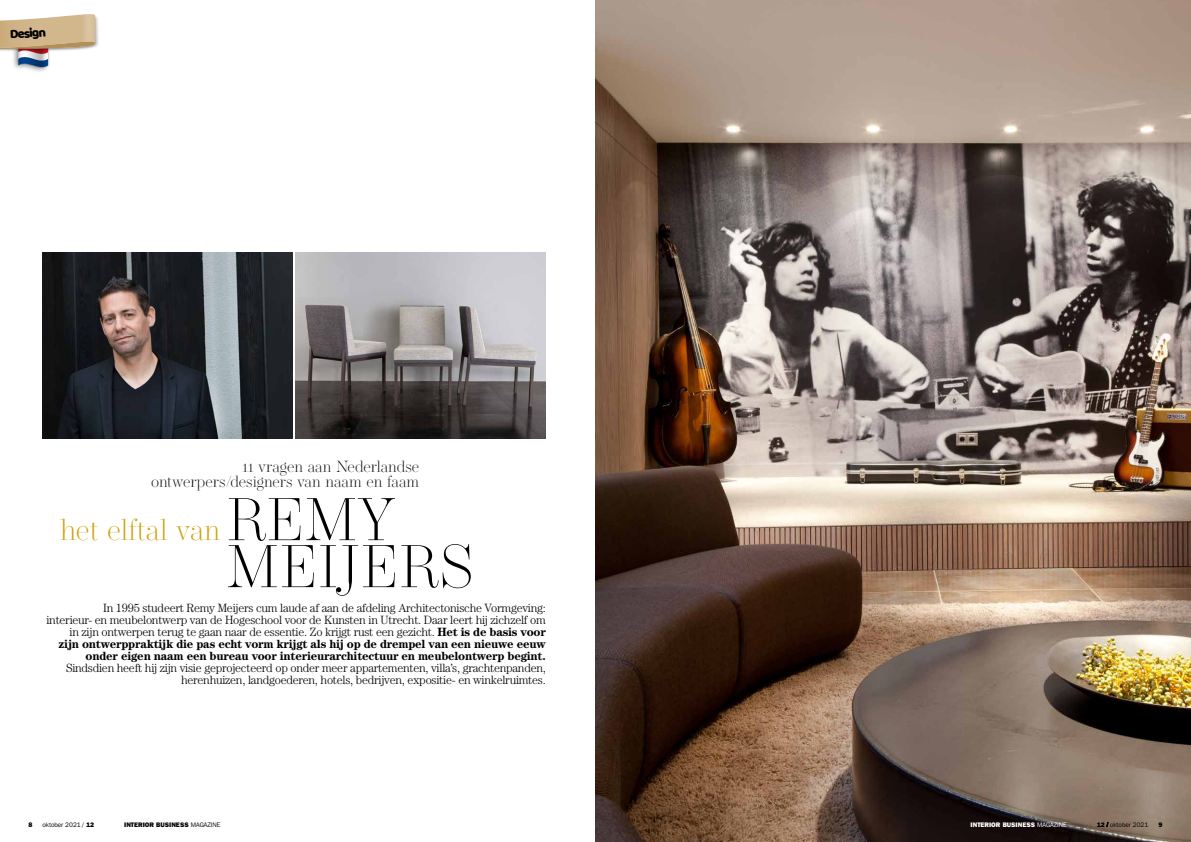
<style>
.page{position:relative;width:1191px;height:842px;background:#fff}
.page>*{position:absolute;margin:0;border:0;box-sizing:border-box;transform-origin:0 0}
.t1{font:200 60px "Operetta 18";color:#000}
.t2{font:200 30px "Operetta 18";color:#cba20e}
.t3{font:200 16px/15px "Operetta 18";color:#000;text-align:right}
.t4{font:300 12px/12px "Century";letter-spacing:-.02em;color:#000;text-align:right}
.t5{font:6.5px "Franklin Gothic IT Cby BT";color:#000}
.t6{font:800 6.5px "Franklin Gothic IT Cby BT";color:#000}
.t7{font:800 6.5px "Franklin Gothic IT Cby BT";color:#fff}
.s1{font-size:60px;color:#000}
.s2{font-weight:700}
.s3{font-weight:800}
.s4{font-weight:400}
</style>
<div class="page">
<img style="left:595px;top:0;width:596px;height:842px">
<img style="left:13px;top:52px;width:37px;height:20px">
<img style="left:0;top:15px;width:99px;height:37px">
<img style="left:43px;top:252px;width:250px;height:187px">
<img style="left:296px;top:252px;width:250px;height:187px">
<svg style="left:0;top:14px;width:95px;height:35px;background:#d2b994"></svg>
<h3 class="t3" style="left:151px;top:459px;width:270px">11 vragen aan Nederlandse ontwerpers/designers van naam en faam</h3>
<h2 class="t2" style="left:60px;top:504px;width:336px">het elftal van <span class="s1">REMY</span></h2>
<h1 class="t1" style="left:226px;top:515px;width:250px">MEIJERS</h1>
<p class="t4" style="left:46px;top:602px;width:501px">In 1995 studeert Remy Meijers cum laude af aan de afdeling Architectonische Vormgeving:<br>interieur- en meubelontwerp van de Hogeschool voor de Kunsten in Utrecht. Daar leert hij zichzelf om in zijn ontwerpen terug te gaan naar de essentie. Zo krijgt rust een gezicht. <span class="s2">Het is de basis voor zijn ontwerppraktijk die pas echt vorm krijgt als hij op de drempel van een nieuwe eeuw onder eigen naam een bureau voor interieurarchitectuur en meubelontwerp begint.</span></p>
<p class="t4" style="left:66px;top:662px;width:481px">Sindsdien heeft hij zijn visie geprojecteerd op onder meer appartementen, villa’s, grachtenpanden, herenhuizen, landgoederen, hotels, bedrijven, expositie- en winkelruimtes.</p>
<p class="t6" style="left:28px;top:821px;width:6px">8</p>
<p class="t5" style="left:43px;top:821px;width:53px">oktober 2021 / <span class="s3">12</span></p>
<p class="t6" style="left:124px;top:821px;width:98px">INTERIOR BUSINESS <span class="s4">MAGAZINE</span></p>
<p class="t7" style="left:970px;top:820px;width:98px">INTERIOR BUSINESS <span class="s4">MAGAZINE</span></p>
<p class="t6" style="left:1158px;top:820px;width:6px">9</p>
<p class="t5" style="left:1096px;top:821px;width:53px"><span class="s3">12</span> <sup>/</sup> oktober 2021</p>
</div>
